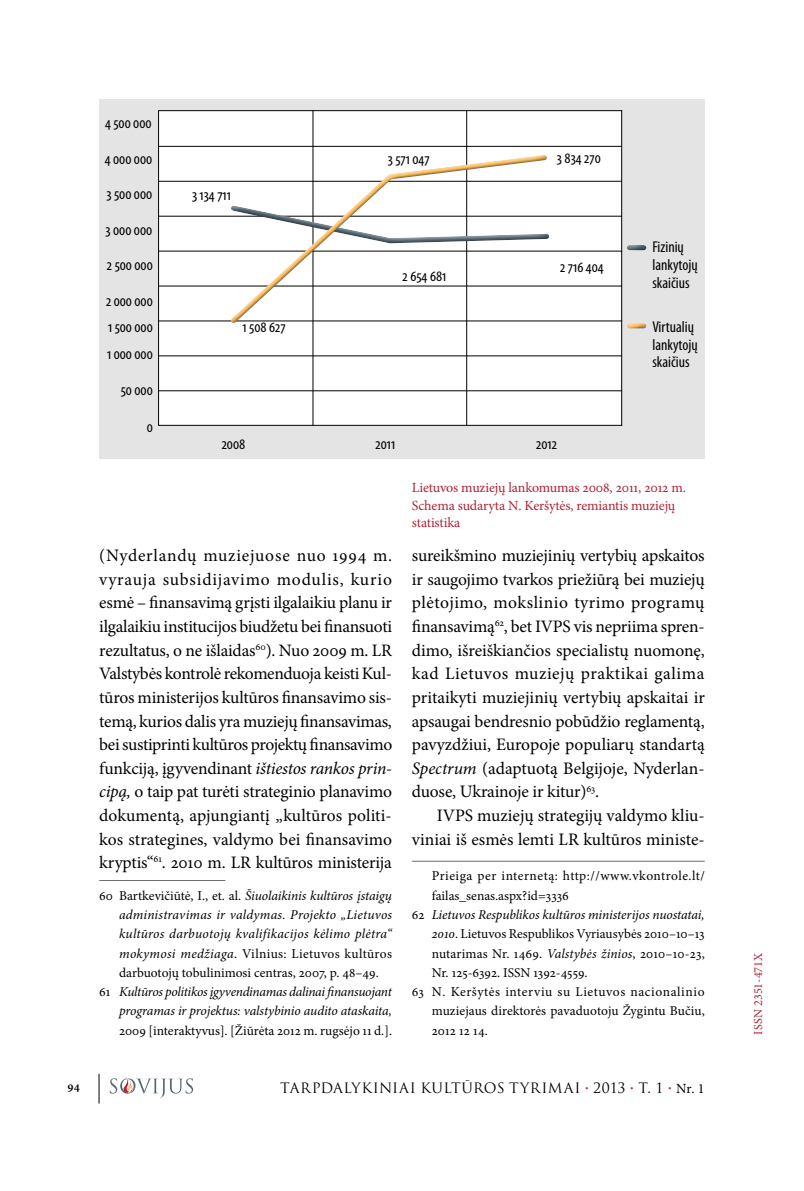
<style>
.page{position:relative;width:804px;height:1191px;background:#fff}
.page>*{position:absolute;margin:0;border:0;box-sizing:border-box;transform-origin:0 0}
.t1{font:17.5px/23.6px "Minion Pro";color:#000;text-align:justify}
.t2{font:condensed 15.75px/17.5px "Myriad Pro";color:#000}
.t3{font:14px/17.5px "Minion Pro";letter-spacing:-.01em;color:#b12236}
.t4{font:14px "Trajan Pro";letter-spacing:.015em;color:#000}
.t5{font:13.47px "Minion Pro";color:#000}
.t6{font:italic 13.47px "Minion Pro";letter-spacing:-.005em;color:#000}
.t7{font:italic 13.47px "Minion Pro";letter-spacing:.015em;color:#000}
.t8{font:13.47px "Minion Pro";letter-spacing:.03em;color:#000}
.t9{font:13.47px "Minion Pro";letter-spacing:.04em;color:#000}
.t10{font:12.25px "Minion Pro";letter-spacing:.015em;color:#b12236}
.t11{font:600 12.25px "Minion Pro";color:#000}
.s1{font-style:italic}
.s2{font-style:normal}
.s3{font-family:"Minion Pro";font-weight:700;color:#b12236}
.s4{font-family:"Minion Pro"}
</style>
<div class="page">
<hr style="left:99px;top:1073px;width:1px;height:30px;background:#000">
<svg style="left:110px;top:1077px;width:83px;height:21px"></svg>
<hr style="left:99px;top:880px;width:126px;height:1px;background:#6d6e71">
<hr style="left:412px;top:861px;width:292px;height:1px;background:#6d6e71">
<div style="left:99px;top:99px;width:605px;height:360px;background:#e4e4e5"></div>
<div style="left:158px;top:110px;width:465px;height:316px;background:#fff"></div>
<hr style="left:158px;top:390px;width:464px;height:1px;background:#000">
<hr style="left:158px;top:355px;width:464px;height:1px;background:#000">
<hr style="left:158px;top:320px;width:464px;height:1px;background:#000">
<hr style="left:158px;top:285px;width:464px;height:1px;background:#000">
<hr style="left:158px;top:251px;width:464px;height:1px;background:#000">
<hr style="left:158px;top:216px;width:464px;height:1px;background:#000">
<hr style="left:158px;top:181px;width:464px;height:1px;background:#000">
<hr style="left:158px;top:146px;width:464px;height:1px;background:#000">
<hr style="left:158px;top:110px;width:464px;height:1px;background:#000">
<hr style="left:621px;top:110px;width:1px;height:316px;background:#000">
<hr style="left:466px;top:110px;width:1px;height:316px;background:#000">
<hr style="left:312px;top:110px;width:1px;height:316px;background:#000">
<div style="left:231px;top:153px;width:318px;height:170px;background:#000;opacity:.75"></div>
<div style="left:625px;top:243px;width:23px;height:9px;background:#000;opacity:.75"></div>
<div style="left:625px;top:321px;width:23px;height:9px;background:#000;opacity:.75"></div>
<p class="t2" style="left:105px;top:114px;width:48px">4 500 000</p>
<p class="t2" style="left:105px;top:149px;width:49px">4 000 000</p>
<p class="t2" style="left:106px;top:185px;width:47px">3 500 000</p>
<p class="t2" style="left:105px;top:220px;width:48px">3 000 000</p>
<p class="t2" style="left:107px;top:256px;width:47px">2 500 000</p>
<p class="t2" style="left:106px;top:291px;width:48px">2 000 000</p>
<p class="t2" style="left:108px;top:318px;width:46px">1 500 000</p>
<p class="t2" style="left:107px;top:345px;width:47px">1 000 000</p>
<p class="t2" style="left:121px;top:381px;width:34px">50 000</p>
<p class="t2" style="left:147px;top:417px;width:8px">0</p>
<p class="t2" style="left:192px;top:186px;width:40px">3 134 711</p>
<p class="t2" style="left:242px;top:318px;width:45px">1 508 627</p>
<p class="t2" style="left:222px;top:435px;width:25px">2008</p>
<p class="t2" style="left:388px;top:149px;width:43px">3 571 047</p>
<p class="t2" style="left:557px;top:149px;width:45px">3 834 270</p>
<p class="t2" style="left:402px;top:266px;width:45px">2 654 681</p>
<p class="t2" style="left:560px;top:258px;width:45px">2 716 404</p>
<p class="t2" style="left:375px;top:435px;width:21px">2011</p>
<p class="t2" style="left:536px;top:435px;width:22px">2012</p>
<p class="t2" style="left:652px;top:238px;width:47px">Fizinių lankytojų skaičius</p>
<p class="t2" style="left:652px;top:318px;width:47px">Virtualių lankytojų skaičius</p>
<p class="t3" style="left:412px;top:479px;width:275px">Lietuvos muziejų lankomumas 2008, 2011, 2012 m.<br>Schema sudaryta N. Keršytės, remiantis muziejų statistika</p>
<p class="t1" style="left:99px;top:544px;width:294px">(Nyderlandų muziejuose nuo 1994 m. vyrauja subsidijavimo modulis, kurio esmė – finansavimą grįsti ilgalaikiu planu ir ilgalaikiu institucijos biudžetu bei finansuoti rezultatus, o ne išlaidas<sup>60</sup>). Nuo 2009 m. LR Valstybės kontrolė rekomenduoja keisti Kul&shy;tūros ministerijos kultūros finansavimo sis&shy;temą, kurios dalis yra muziejų finansavimas, bei sustiprinti kultūros projektų finansavimo funkciją, įgyvendinant <span class="s1">ištiestos rankos prin&shy;cipą,</span> o taip pat turėti strateginio planavimo dokumentą, apjungiantį „kultūros politi&shy;kos strategines, valdymo bei finansavimo kryptis“<sup>61</sup>. 2010 m. LR kultūros ministerija</p>
<p class="t6" style="left:99px;top:886px;width:294px"><span class="s2">60 Bartkevičiūtė, I., et. al.</span> Šiuolaikinis kultūros įstaigų</p>
<p class="t7" style="left:119px;top:905px;width:274px">administravimas ir valdymas. Projekto „Lietuvos</p>
<p class="t7" style="left:119px;top:924px;width:274px">kultūros darbuotojų kvalifikacijos kėlimo plėtra“</p>
<p class="t8" style="left:119px;top:944px;width:274px"><span class="s1">mokymosi medžiaga</span>. Vilnius: Lietuvos kultūros</p>
<p class="t5" style="left:119px;top:963px;width:261px">darbuotojų tobulinimosi centras, 2007, p. 48–49.</p>
<p class="t6" style="left:99px;top:982px;width:294px"><span class="s2">61</span> Kultūros politikos įgyvendinamas dalinai finansuojant</p>
<p class="t6" style="left:119px;top:1001px;width:274px">programas ir projektus: valstybinio audito ataskaita,</p>
<p class="t5" style="left:119px;top:1021px;width:274px">2009 [interaktyvus]. [Žiūrėta 2012 m. rugsėjo 11 d.].</p>
<p class="t1" style="left:412px;top:544px;width:294px">sureikšmino muziejinių vertybių apskaitos ir saugojimo tvarkos priežiūrą bei muziejų plėtojimo, mokslinio tyrimo programų finansavimą<sup>62</sup>, bet IVPS vis nepriima spren&shy;dimo, išreiškiančios specialistų nuomonę, kad Lietuvos muziejų praktikai galima pritaikyti muziejinių vertybių apskaitai ir apsaugai bendresnio pobūdžio reglamentą, pavyzdžiui, Europoje populiarų standartą <span class="s1">Spectrum</span> (adaptuotą Belgijoje, Nyderlan&shy;duose, Ukrainoje ir kitur)<sup>63</sup>.</p>
<p class="t1" style="left:412px;top:803px;width:294px;text-align:right">IVPS muziejų strategijų valdymo kliu&shy;viniai iš esmės lemti LR kultūros ministe-</p>
<p class="t8" style="left:432px;top:867px;width:275px">Prieiga per internetą: http://www.vkontrole.lt/</p>
<p class="t5" style="left:432px;top:886px;width:139px">failas_senas.aspx?id=3336</p>
<p class="t6" style="left:412px;top:905px;width:294px"><span class="s2">62</span> Lietuvos Respublikos kultūros ministerijos nuostatai,</p>
<p class="t5" style="left:432px;top:925px;width:274px"><span class="s1">2010</span>. Lietuvos Respublikos Vyriausybės 2010–10–13</p>
<p class="t5" style="left:432px;top:944px;width:274px">nutarimas Nr. 1469. <span class="s1">Valstybės žinios</span>, 2010–10-23,</p>
<p class="t5" style="left:432px;top:963px;width:157px">Nr. 125-6392. ISSN 1392-4559.</p>
<p class="t9" style="left:412px;top:982px;width:294px">63 N. Keršytės interviu su Lietuvos nacionalinio</p>
<p class="t5" style="left:432px;top:1002px;width:274px">muziejaus direktorės pavaduotoju Žygintu Bučiu,</p>
<p class="t5" style="left:432px;top:1021px;width:57px">2012 12 14.</p>
<p class="t11" style="left:68px;top:1077px;width:14px">94</p>
<p class="t4" style="left:280px;top:1078px;width:426px">TARPDALYKINIAI KULTŪROS TYRIMAI <span class="s3">·</span> 2013 <span class="s3">·</span> T. 1 <span class="s3">·</span> <span class="s4">Nr. 1</span></p>
<p class="t10" style="left:750px;top:1034px;width:83px;rotate:-90deg">ISSN 2351-471X</p>
</div>
